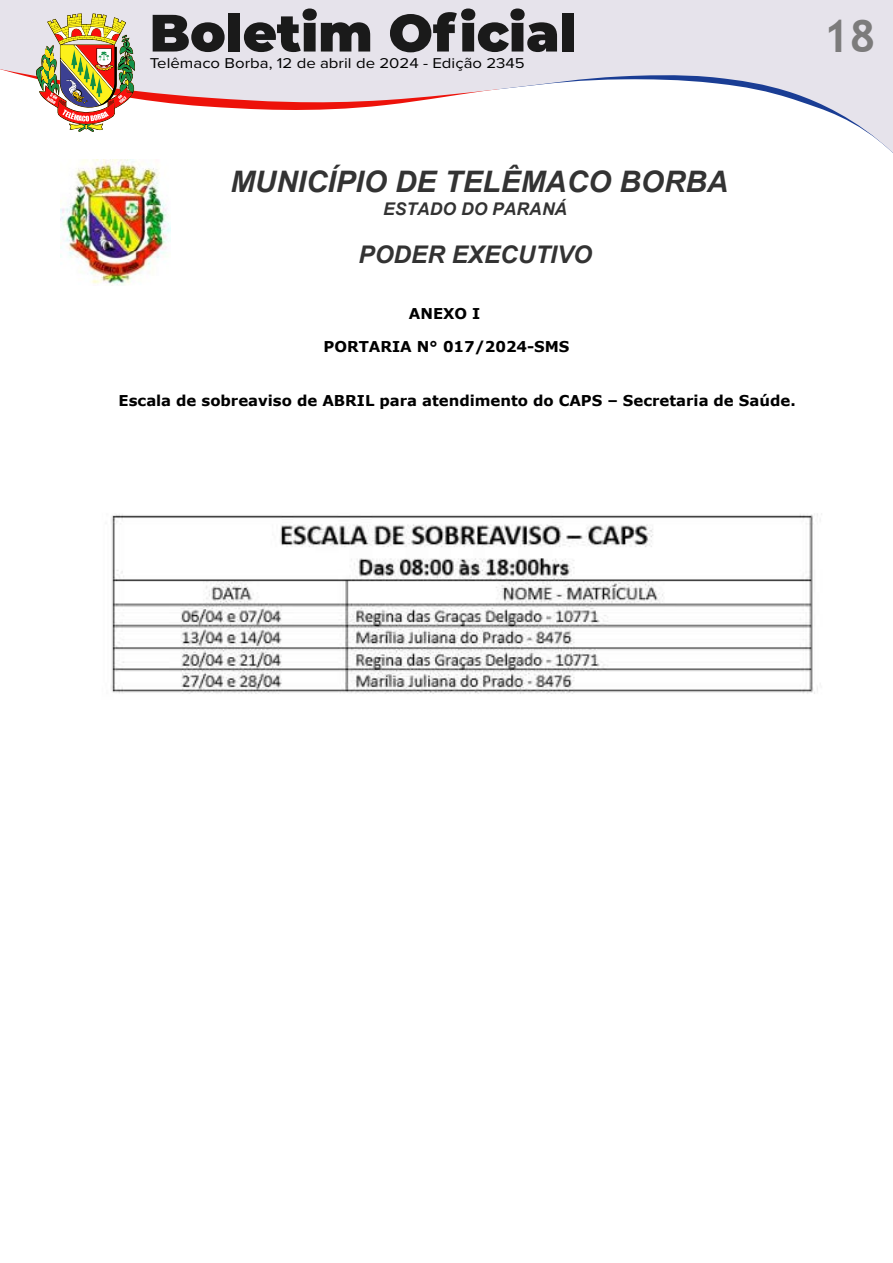
<style>
.page{position:relative;width:893px;height:1263px;background:#fff}
.page>*{position:absolute;margin:0;border:0;box-sizing:border-box;transform-origin:0 0}
.t1{font:700 45px "Trebuchet MS";color:#7c7b7b}
.t2{font:italic 700 29.7px "Arial";color:#333}
.t3{font:italic 700 24.3px "Arial";color:#333}
.t4{font:italic 700 17.55px "Arial";color:#333}
.t5{font:700 14.85px "Verdana";color:#000}
.t6{font:14.7px "Proxima Nova";color:#000;scale:1.14 1}
</style>
<div class="page">
<div style="left:0;top:0;width:893px;height:9px;background:#e6e3eb"></div>
<svg style="left:0;top:9px;width:893px;height:144px"></svg>
<img style="left:60px;top:160px;width:111px;height:125px">
<img style="left:111px;top:513px;width:711px;height:181px">
<p class="t6" style="left:150px;top:53px;width:331px">Telêmaco Borba, 12 de abril de 2024 - Edição 2345</p>
<h1 class="t1" style="left:823px;top:8px;width:54px">18</h1>
<h2 class="t2" style="left:230px;top:162px;width:499px">MUNICÍPIO DE TELÊMACO BORBA</h2>
<p class="t4" style="left:383px;top:197px;width:186px">ESTADO DO PARANÁ</p>
<h3 class="t3" style="left:358px;top:238px;width:235px">PODER EXECUTIVO</h3>
<p class="t5" style="left:409px;top:303px;width:73px">ANEXO I</p>
<p class="t5" style="left:323px;top:336px;width:247px">PORTARIA N° 017/2024-SMS</p>
<p class="t5" style="left:119px;top:390px;width:679px">Escala de sobreaviso de ABRIL para atendimento do CAPS – Secretaria de Saúde.</p>
</div>
